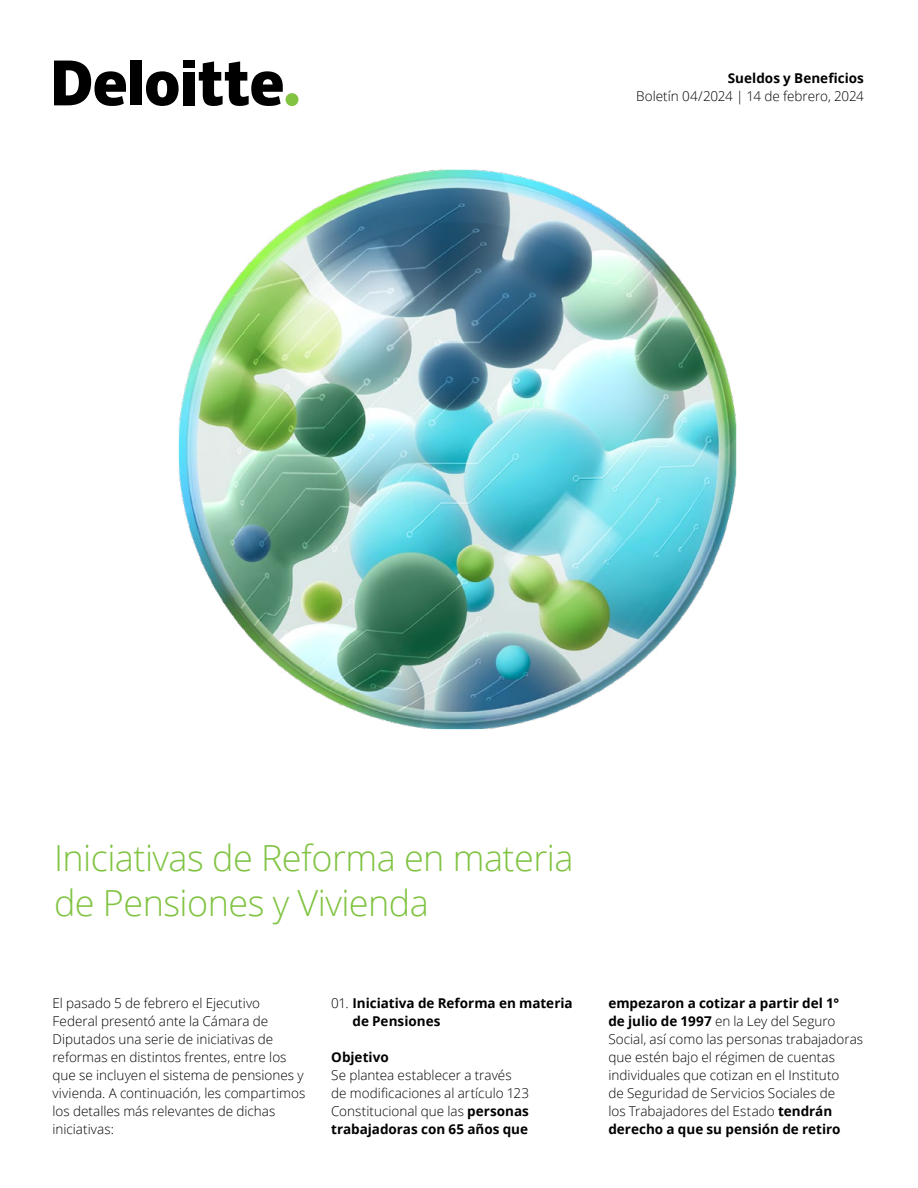
<style>
.page{position:relative;width:918px;height:1188px;background:#fff}
.page>*{position:absolute;margin:0;border:0;box-sizing:border-box;transform-origin:0 0}
.t1{font:300 36px/45px "Open Sans";letter-spacing:-.015em;color:#80c342}
.t2{font:300 13.5px/18px "Open Sans";color:#000}
.t3{font:700 13.5px/18px "Open Sans";color:#000}
.s1{font-weight:700}
.s2{font-weight:300}
</style>
<div class="page">
<div style="left:286px;top:93px;width:12px;height:13px;background:#82c342;border-radius:50%"></div>
<div style="left:130px;top:60px;width:12px;height:45px;background:#000"></div>
<svg style="left:146px;top:71px;width:33px;height:35px"></svg>
<div style="left:183px;top:72px;width:11px;height:33px;background:#000"></div>
<div style="left:183px;top:60px;width:11px;height:8px;background:#000"></div>
<svg style="left:199px;top:61px;width:84px;height:45px"></svg>
<svg style="left:54px;top:61px;width:72px;height:45px"></svg>
<img style="left:179px;top:169px;width:557px;height:560px">
<p class="t3" style="left:728px;top:69px;width:138px">Sueldos y Beneficios</p>
<p class="t2" style="left:636px;top:86px;width:229px">Boletín 04/2024 | 14 de febrero, 2024</p>
<h1 class="t1" style="left:54px;top:834px;width:521px">Iniciativas de Reforma en materia de Pensiones y Vivienda</h1>
<p class="t2" style="left:52px;top:994px;width:254px">El pasado 5 de febrero el Ejecutivo Federal presentó ante la Cámara de Diputados una serie de iniciativas de reformas en distintos frentes, entre los que se incluyen el sistema de pensiones y vivienda. A continuación, les compartimos los detalles más relevantes de dichas iniciativas:</p>
<p class="t2" style="left:608px;top:994px;width:256px"><span class="s1">empezaron a cotizar a partir del 1°<br>de julio de 1997</span> en la Ley del Seguro Social, así como las personas trabajadoras que estén bajo el régimen de cuentas individuales que cotizan en el Instituto<br>de Seguridad de Servicios Sociales de<br>los Trabajadores del Estado <span class="s1">tendrán derecho a que su pensión de retiro</span></p>
<p class="t3" style="left:352px;top:994px;width:222px;text-indent:-21px"><span class="s2">01.</span> Iniciativa de Reforma en materia de Pensiones</p>
<p class="t3" style="left:331px;top:1048px;width:59px">Objetivo</p>
<p class="t2" style="left:331px;top:1066px;width:199px">Se plantea establecer a través de modificaciones al artículo 123<br>Constitucional que las <span class="s1">personas trabajadoras con 65 años que</span></p>
</div>
